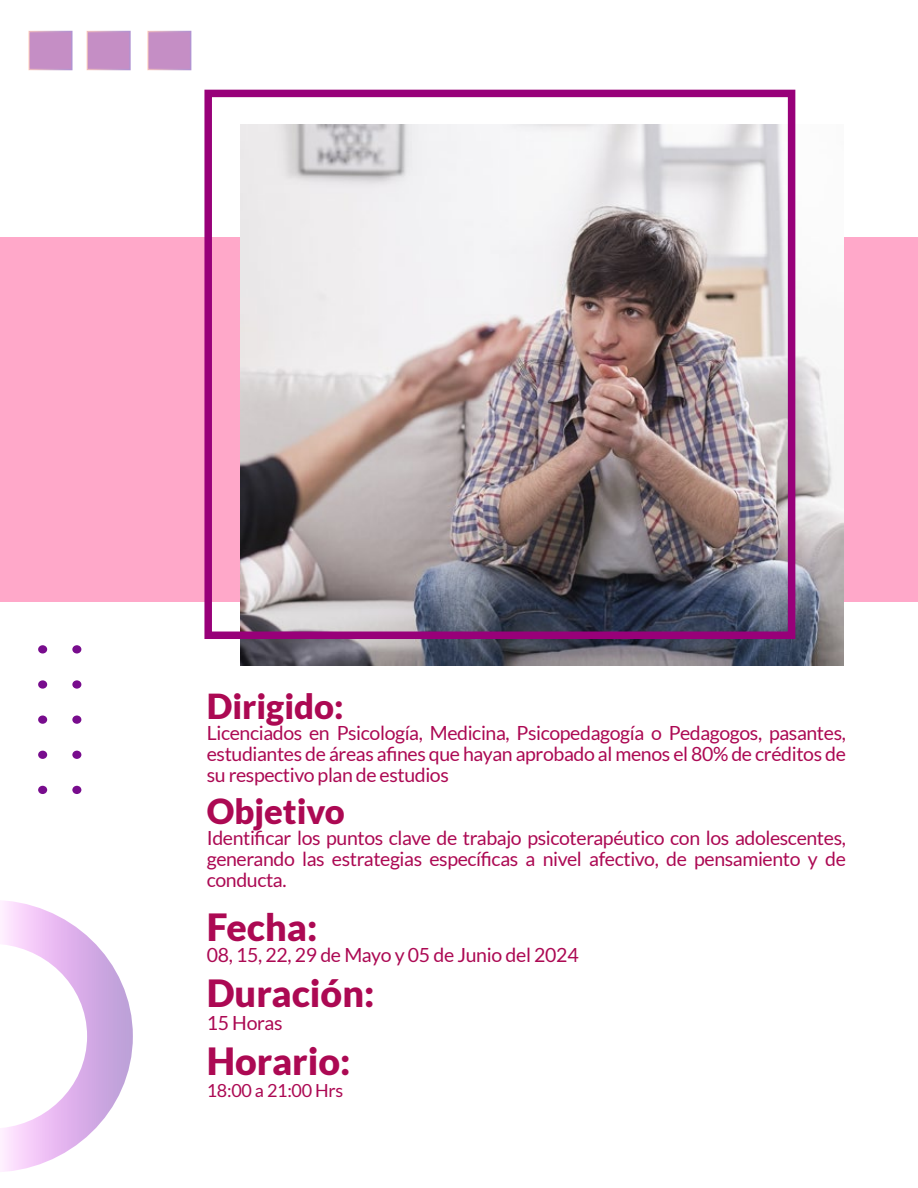
<style>
.page{position:relative;width:918px;height:1188px;background:#fff}
.page>*{position:absolute;margin:0;border:0;box-sizing:border-box;transform-origin:0 0}
.t1{font:900 37.5px "Lato";color:#ac0953}
.t2{font:900 34.5px "Lato";color:#ac0953}
.t3{font:19.5px/21px "Lato";letter-spacing:-.02em;color:#ac0953;text-align:justify}
.t4{font:18px "Lato";letter-spacing:-.015em;color:#ac0953}
</style>
<div class="page">
<div style="left:0;top:237px;width:918px;height:364px;background:#ffa8c9"></div>
<svg style="left:0;top:900px;width:133px;height:272px"></svg>
<div style="left:29px;top:32px;width:43px;height:38px;background:#c58ec5"></div>
<div style="left:28px;top:31px;width:45px;height:39px;border:2px solid #fff"></div>
<div style="left:87px;top:32px;width:43px;height:38px;background:#c58ec5"></div>
<div style="left:148px;top:32px;width:43px;height:38px;background:#c58ec5"></div>
<div style="left:72px;top:645px;width:9px;height:9px;background:#780c8d;border-radius:50%"></div>
<div style="left:72px;top:680px;width:9px;height:9px;background:#780c8d;border-radius:50%"></div>
<div style="left:72px;top:716px;width:9px;height:8px;background:#780c8d;border-radius:50%"></div>
<div style="left:72px;top:751px;width:9px;height:8px;background:#780c8d;border-radius:50%"></div>
<div style="left:72px;top:786px;width:9px;height:8px;background:#780c8d;border-radius:50%"></div>
<div style="left:38px;top:645px;width:9px;height:9px;background:#780c8d;border-radius:50%"></div>
<div style="left:38px;top:680px;width:9px;height:9px;background:#780c8d;border-radius:50%"></div>
<div style="left:38px;top:716px;width:9px;height:8px;background:#780c8d;border-radius:50%"></div>
<div style="left:38px;top:751px;width:9px;height:8px;background:#780c8d;border-radius:50%"></div>
<div style="left:38px;top:786px;width:9px;height:8px;background:#780c8d;border-radius:50%"></div>
<img style="left:240px;top:125px;width:603px;height:541px">
<div style="left:204px;top:90px;width:591px;height:549px;border:8px solid #980079"></div>
<h2 class="t2" style="left:207px;top:687px;width:138px">Dirigido:</h2>
<p class="t3" style="left:207px;top:723px;width:641px">Licenciados en Psicología, Medicina, Psicopedagogía o Pedagogos, pasantes, estudiantes de áreas afines que hayan aprobado al menos el 80% de créditos de su respectivo plan de estudios</p>
<h2 class="t2" style="left:207px;top:792px;width:140px">Objetivo</h2>
<p class="t3" style="left:207px;top:828px;width:641px">Identificar los puntos clave de trabajo psicoterapéutico con los adolescentes, generando las estrategias específicas a nivel afectivo, de pensamiento y de conducta.</p>
<h1 class="t1" style="left:207px;top:905px;width:112px">Fecha:</h1>
<p class="t3" style="left:207px;top:944px;width:373px">08, 15, 22, 29 de Mayo y 05 de Junio del 2024</p>
<h1 class="t1" style="left:207px;top:971px;width:169px">Duración:</h1>
<p class="t3" style="left:207px;top:1013px;width:77px">15 Horas</p>
<h1 class="t1" style="left:207px;top:1040px;width:145px">Horario:</h1>
<p class="t4" style="left:207px;top:1080px;width:138px">18:00 a 21:00 Hrs</p>
</div>
